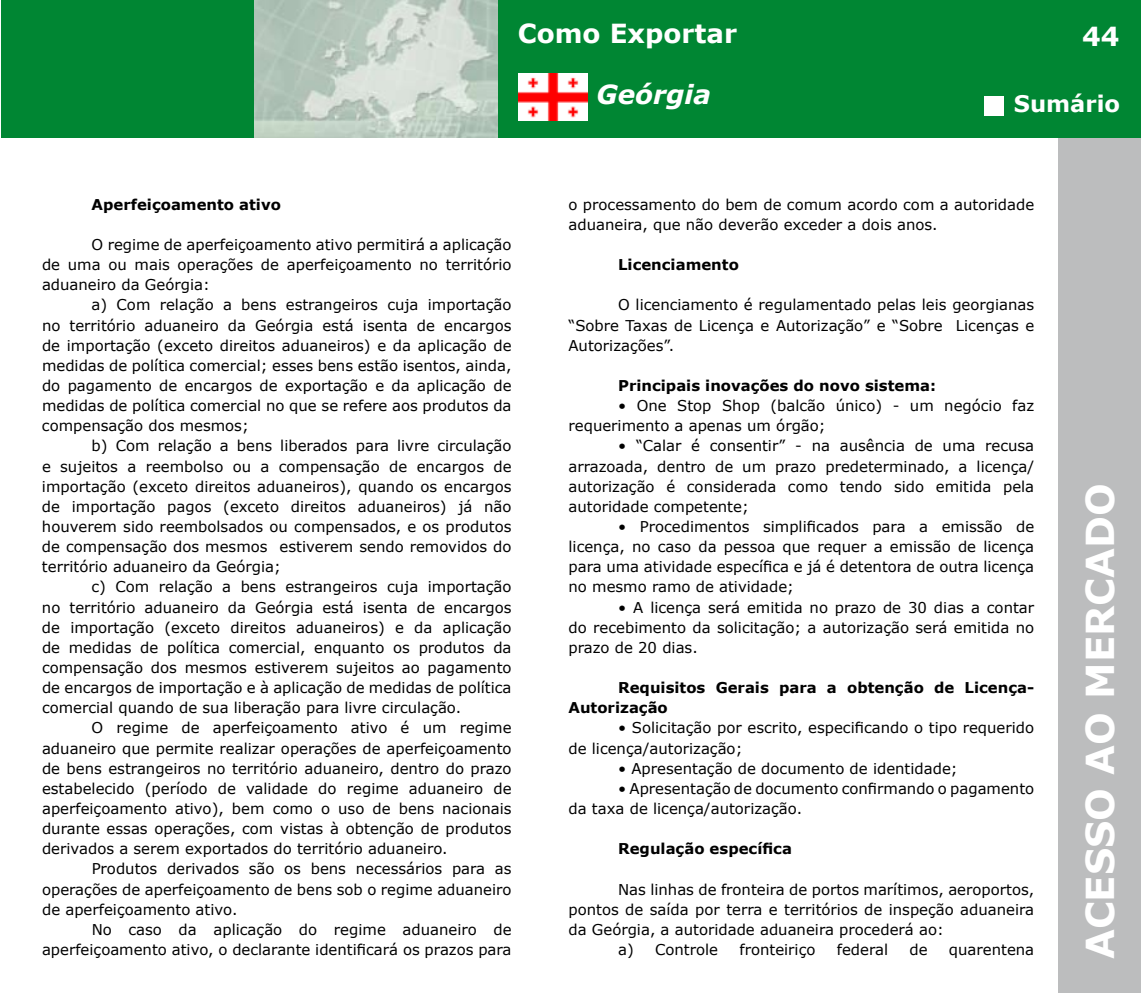
<style>
.page{position:relative;width:1141px;height:993px;background:#fff}
.page>*{position:absolute;margin:0;border:0;box-sizing:border-box;transform-origin:0 0}
.t1{font:700 38.5px "Verdana";color:#fff}
.t2{font:700 26.25px "Verdana";color:#fff}
.t3{font:italic 700 26.25px "Verdana";color:#fff}
.t4{font:700 22.75px "Verdana";color:#fff}
.t5{font:14.88px/20.1px "Verdana";color:#000;text-align:justify}
.t6{font:700 14.88px/20.1px "Verdana";color:#000}
</style>
<div class="page">
<div style="left:1058px;top:0;width:83px;height:992px;background:#bcbdbe"></div>
<div style="left:1px;top:0;width:1140px;height:137px;background:#008633"></div>
<img style="left:255px;top:0;width:242px;height:137px">
<div style="left:984px;top:96px;width:19px;height:19px;background:#fff"></div>
<img style="left:518px;top:74px;width:69px;height:46px">
<h2 class="t2" style="left:518px;top:17px;width:221px">Como Exportar</h2>
<h2 class="t3" style="left:596px;top:77px;width:116px">Geórgia</h2>
<h3 class="t4" style="left:1014px;top:89px;width:108px">Sumário</h3>
<h2 class="t2" style="left:1082px;top:19px;width:39px">44</h2>
<p class="t6" style="left:92px;top:194px;width:191px">Aperfeiçoamento ativo</p>
<p class="t5" style="left:42px;top:234px;width:471px;text-indent:50px">O regime de aperfeiçoamento ativo permitirá a aplicação de uma ou mais operações de aperfeiçoamento no território aduaneiro da Geórgia:</p>
<p class="t5" style="left:42px;top:294px;width:471px;text-indent:50px">a) Com relação a bens estrangeiros cuja importação no território aduaneiro da Geórgia está isenta de encargos de importação (exceto direitos aduaneiros) e da aplicação de medidas de política comercial; esses bens estão isentos, ainda, do pagamento de encargos de exportação e da aplicação de medidas de política comercial no que se refere aos produtos da compensação dos mesmos;</p>
<p class="t5" style="left:42px;top:435px;width:471px;text-indent:50px">b) Com relação a bens liberados para livre circulação e sujeitos a reembolso ou a compensação de encargos de importação (exceto direitos aduaneiros), quando os encargos de importação pagos (exceto direitos aduaneiros) já não houverem sido reembolsados ou compensados, e os produtos de compensação dos mesmos estiverem sendo removidos do território aduaneiro da Geórgia;</p>
<p class="t5" style="left:42px;top:576px;width:471px;text-indent:50px">c) Com relação a bens estrangeiros cuja importação no território aduaneiro da Geórgia está isenta de encargos de importação (exceto direitos aduaneiros) e da aplicação de medidas de política comercial, enquanto os produtos da compensação dos mesmos estiverem sujeitos ao pagamento de encargos de importação e à aplicação de medidas de política comercial quando de sua liberação para livre circulação.</p>
<p class="t5" style="left:42px;top:717px;width:471px;text-indent:50px">O regime de aperfeiçoamento ativo é um regime aduaneiro que permite realizar operações de aperfeiçoamento de bens estrangeiros no território aduaneiro, dentro do prazo estabelecido (período de validade do regime aduaneiro de aperfeiçoamento ativo), bem como o uso de bens nacionais durante essas operações, com vistas à obtenção de produtos derivados a serem exportados do território aduaneiro.</p>
<p class="t5" style="left:42px;top:858px;width:471px;text-indent:50px">Produtos derivados são os bens necessários para as operações de aperfeiçoamento de bens sob o regime aduaneiro de aperfeiçoamento ativo.</p>
<p class="t5" style="left:42px;top:918px;width:471px;text-align:right">No caso da aplicação do regime aduaneiro de aperfeiçoamento ativo, o declarante identificará os prazos para</p>
<p class="t5" style="left:569px;top:194px;width:467px">o processamento do bem de comum acordo com a autoridade aduaneira, que não deverão exceder a dois anos.</p>
<p class="t6" style="left:618px;top:254px;width:122px">Licenciamento</p>
<p class="t5" style="left:568px;top:294px;width:467px;text-indent:50px">O licenciamento é regulamentado pelas leis georgianas “Sobre Taxas de Licença e Autorização” e “Sobre Licenças e Autorizações”.</p>
<p class="t6" style="left:618px;top:375px;width:319px">Principais inovações do novo sistema:</p>
<p class="t5" style="left:568px;top:395px;width:467px;text-indent:50px">• One Stop Shop (balcão único) - um negócio faz requerimento a apenas um órgão;</p>
<p class="t5" style="left:568px;top:435px;width:467px;text-indent:50px">• “Calar é consentir” - na ausência de uma recusa arrazoada, dentro de um prazo predeterminado, a licença/ autorização é considerada como tendo sido emitida pela autoridade competente;</p>
<p class="t5" style="left:568px;top:516px;width:467px;text-indent:50px">• Procedimentos simplificados para a emissão de licença, no caso da pessoa que requer a emissão de licença para uma atividade específica e já é detentora de outra licença no mesmo ramo de atividade;</p>
<p class="t5" style="left:568px;top:596px;width:467px;text-indent:50px">• A licença será emitida no prazo de 30 dias a contar do recebimento da solicitação; a autorização será emitida no prazo de 20 dias.</p>
<p class="t6" style="left:568px;top:677px;width:467px;text-indent:50px">Requisitos Gerais para a obtenção de Licença-<br>Autorização</p>
<p class="t5" style="left:568px;top:717px;width:467px;text-indent:50px">• Solicitação por escrito, especificando o tipo requerido de licença/autorização;</p>
<p class="t5" style="left:618px;top:757px;width:341px">• Apresentação de documento de identidade;</p>
<p class="t5" style="left:568px;top:777px;width:467px;text-indent:50px">• Apresentação de documento confirmando o pagamento da taxa de licença/autorização.</p>
<p class="t6" style="left:618px;top:838px;width:175px">Regulação específica</p>
<p class="t5" style="left:618px;top:878px;width:418px">Nas linhas de fronteira de portos marítimos, aeroportos,</p>
<p class="t5" style="left:569px;top:898px;width:467px">pontos de saída por terra e territórios de inspeção aduaneira</p>
<p class="t5" style="left:568px;top:918px;width:377px">da Geórgia, a autoridade aduaneira procederá ao:</p>
<p class="t5" style="left:618px;top:938px;width:102px">a) Controle</p>
<p class="t5" style="left:739px;top:938px;width:78px">fronteiriço</p>
<p class="t5" style="left:837px;top:938px;width:53px">federal</p>
<p class="t5" style="left:909px;top:938px;width:20px">de</p>
<p class="t5" style="left:949px;top:938px;width:87px">quarentena</p>
<h1 class="t1" style="left:1076px;top:958px;width:477px;rotate:-90deg">ACESSO AO MERCADO</h1>
</div>
